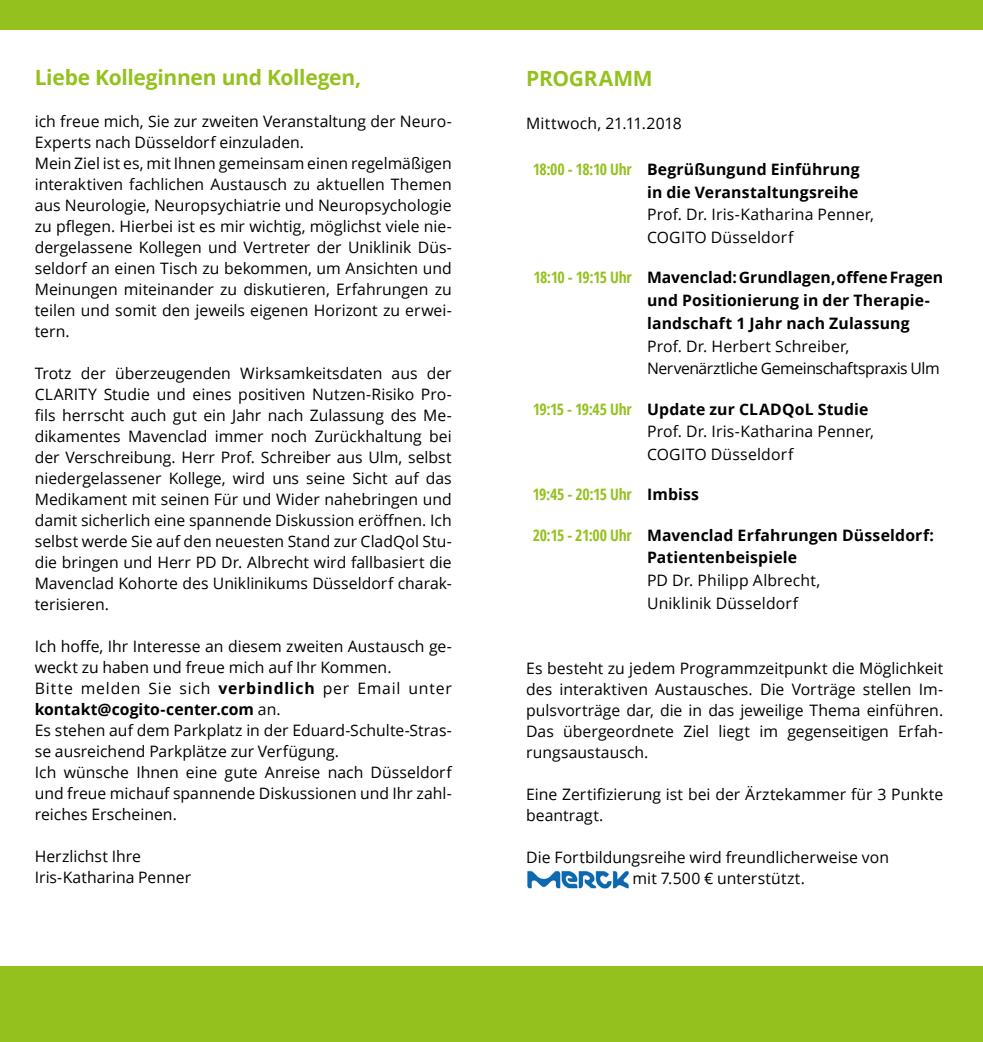
<style>
.page{position:relative;width:983px;height:1042px;background:#fff}
.page>*{position:absolute;margin:0;border:0;box-sizing:border-box;transform-origin:0 0}
.t1{font:700 21px "Open Sans";letter-spacing:-.01em;color:#95c11f}
.t2{font:15.75px/21px "Open Sans";color:#000}
.t3{font:700 15.75px/22.8px "Open Sans";letter-spacing:.01em;color:#000}
.t4{font:15.75px/22.8px "Open Sans";letter-spacing:-.02em;color:#000}
.t5{font:700 condensed 15.75px "Open Sans";letter-spacing:-.02em;color:#95c11f}
.s1{font-weight:700}
.s2{font-stretch:condensed;color:#95c11f}
.s3{font-weight:700;font-stretch:condensed;color:#95c11f}
.s4{font-stretch:normal;color:#000}
</style>
<div class="page">
<div style="left:0;top:966px;width:982px;height:76px;background:#95c11f"></div>
<div style="left:0;top:0;width:982px;height:30px;background:#95c11f"></div>
<img style="left:527px;top:870px;width:102px;height:18px">
<h1 class="t1" style="left:35px;top:62px;width:328px">Liebe Kolleginnen und Kollegen,</h1>
<p class="t2" style="left:35px;top:110px;width:418px">ich freue mich, Sie zur zweiten Veranstaltung der Neuro-Experts nach Düsseldorf einzuladen.<br>Mein Ziel ist es, mit Ihnen gemeinsam einen regelmäßigen interaktiven fachlichen Austausch zu aktuellen Themen aus Neurologie, Neuropsychiatrie und Neuropsychologie zu pflegen. Hierbei ist es mir wichtig, möglichst viele nie&shy;dergelassene Kollegen und Vertreter der Uniklinik Düs&shy;seldorf an einen Tisch zu bekommen, um Ansichten und Meinungen miteinander zu diskutieren, Erfahrungen zu teilen und somit den jeweils eigenen Horizont zu erwei&shy;tern.</p>
<p class="t2" style="left:35px;top:362px;width:418px;text-align:justify">Trotz der überzeugenden Wirksamkeitsdaten aus der CLARITY Studie und eines positiven Nutzen-Risiko Pro&shy;fils herrscht auch gut ein Jahr nach Zulassung des Me&shy;dikamentes Mavenclad immer noch Zurückhaltung bei der Verschreibung. Herr Prof. Schreiber aus Ulm, selbst niedergelassener Kollege, wird uns seine Sicht auf das Medikament mit seinen Für und Wider nahebringen und damit sicherlich eine spannende Diskussion eröffnen. Ich selbst werde Sie auf den neuesten Stand zur CladQol Stu&shy;die bringen und Herr PD Dr. Albrecht wird fallbasiert die Mavenclad Kohorte des Uniklinikums Düsseldorf charak&shy;terisieren.</p>
<p class="t2" style="left:35px;top:635px;width:418px">Ich hoffe, Ihr Interesse an diesem zweiten Austausch ge&shy;weckt zu haben und freue mich auf Ihr Kommen.<br>Bitte melden Sie sich <span class="s1">verbindlich</span> per Email unter <span class="s1">kontakt@cogito-center.com</span> an.<br>Es stehen auf dem Parkplatz in der Eduard-Schulte-Stras&shy;se ausreichend Parkplätze zur Verfügung.<br>Ich wünsche Ihnen eine gute Anreise nach Düsseldorf und freue michauf spannende Diskussionen und Ihr zahl&shy;reiches Erscheinen.</p>
<p class="t2" style="left:35px;top:845px;width:158px">Herzlichst Ihre<br>Iris-Katharina Penner</p>
<h1 class="t1" style="left:526px;top:63px;width:128px">PROGRAMM</h1>
<p class="t2" style="left:526px;top:113px;width:157px">Mittwoch, 21.11.2018</p>
<p class="t3" style="left:532px;top:157px;width:328px;text-align:right"><span class="s2">18:00 - 18:10 Uhr</span> Begrüßungund Einführung in die Veranstaltungsreihe</p>
<p class="t2" style="left:647px;top:203px;width:228px;line-height:22.8px">Prof. Dr. Iris-Katharina Penner,<br>COGITO Düsseldorf</p>
<p class="t3" style="left:647px;top:266px;width:297px;text-indent:-114px"><span class="s2">18:10 - 19:15 Uhr</span> Mavenclad: Grundlagen, offene Fragen und Positionierung in der Therapie&shy;landschaft 1 Jahr nach Zulassung</p>
<p class="t4" style="left:647px;top:334px;width:294px">Prof. Dr. Herbert Schreiber,<br>Nervenärztliche Gemeinschaftspraxis Ulm</p>
<p class="t2" style="left:647px;top:397px;width:228px;line-height:22.8px;text-indent:-114px"><span class="s3">19:15 - 19:45 Uhr</span> <span class="s1">Update zur CLADQoL Studie<br></span>Prof. Dr. Iris-Katharina Penner,<br>COGITO Düsseldorf</p>
<p class="t5" style="left:532px;top:484px;width:168px">19:45 - 20:15 Uhr <span class="s4">Imbiss</span></p>
<p class="t3" style="left:647px;top:523px;width:288px;text-indent:-114px"><span class="s2">20:15 - 21:00 Uhr</span> Mavenclad Erfahrungen Düsseldorf:<br>Patientenbeispiele</p>
<p class="t2" style="left:647px;top:568px;width:175px;line-height:22.8px">PD Dr. Philipp Albrecht,<br>Uniklinik Düsseldorf</p>
<p class="t2" style="left:526px;top:657px;width:418px;text-align:justify">Es besteht zu jedem Programmzeitpunkt die Möglichkeit des interaktiven Austausches. Die Vorträge stellen Im&shy;pulsvorträge dar, die in das jeweilige Thema einführen.<br>Das übergeordnete Ziel liegt im gegenseitigen Erfah&shy;rungsaustausch.</p>
<p class="t2" style="left:526px;top:783px;width:418px">Eine Zertifizierung ist bei der Ärztekammer für 3 Punkte beantragt.</p>
<p class="t2" style="left:632px;top:846px;width:258px;text-indent:-106px">Die Fortbildungsreihe wird freundlicherweise von mit 7.500 € unterstützt.</p>
</div>
